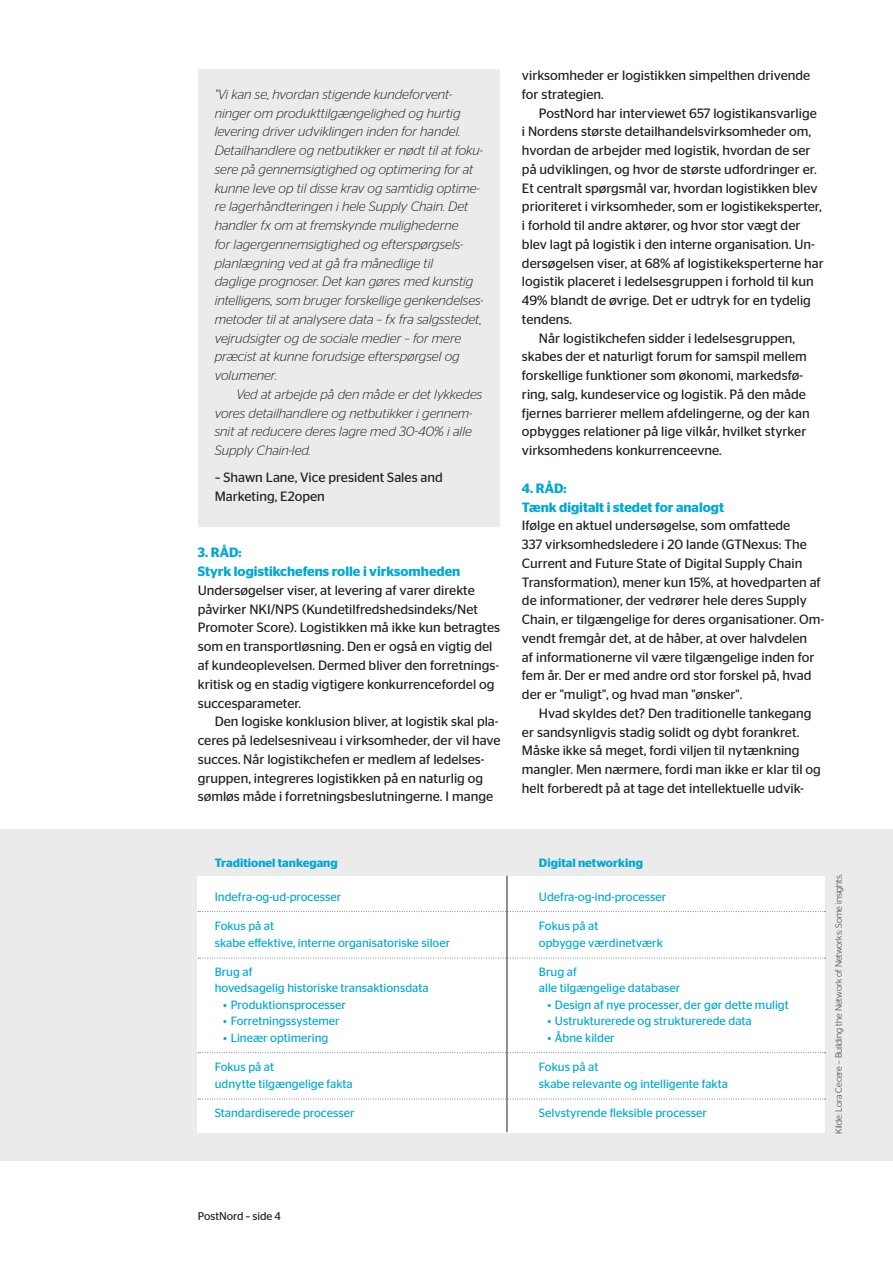
<style>
.page{position:relative;width:893px;height:1263px;background:#fff}
.page>*{position:absolute;margin:0;border:0;box-sizing:border-box;transform-origin:0 0}
.t1{font:13.5px/18.8px "Stag Sans";color:#231f20}
.t2{font:italic 300 13.5px/18.8px "Stag Sans";color:#231f20}
.t3{font:600 13.5px/18.8px "Stag Sans";color:#00a8d4}
.t4{font:12px/16.5px "Stag Sans";color:#00a8d4}
.t5{font:600 12px "Stag Sans";color:#00a8d4}
.t6{font:11.25px "Stag Sans";color:#231f20}
.t7{font:300 9px "Stag Sans";color:#231f20}
</style>
<div class="page">
<div style="left:0;top:829px;width:893px;height:332px;background:#ebebec"></div>
<div style="left:198px;top:876px;width:627px;height:256px;background:#fff"></div>
<div style="left:198px;top:69px;width:302px;height:457px;background:#ebebec"></div>
<svg style="left:198px;top:911px;width:628px;height:1px"></svg>
<svg style="left:198px;top:958px;width:628px;height:1px"></svg>
<svg style="left:198px;top:1052px;width:628px;height:1px"></svg>
<svg style="left:198px;top:1098px;width:628px;height:1px"></svg>
<hr style="left:507px;top:876px;width:1px;height:256px;background:#231f20">
<p class="t2" style="left:215px;top:85px;width:270px">"Vi kan se, hvordan stigende kundeforvent&shy;ninger om produkttilgængelighed og hurtig levering driver udviklingen inden for handel.<br>Detailhandlere og netbutikker er nødt til at foku&shy;sere på gennemsigtighed og optimering for at kunne leve op til disse krav og samtidig optime&shy;re lagerhåndteringen i hele Supply Chain. Det handler fx om at fremskynde mulighederne<br>for lagergennemsigtighed og efterspørgsels&shy;planlægning ved at gå fra månedlige til<br>daglige prognoser. Det kan gøres med kunstig intelligens, som bruger forskellige genkendelses&shy;metoder til at analysere data – fx fra salgsstedet, vejrudsigter og de sociale medier – for mere præcist at kunne forudsige efterspørgsel og volumener.</p>
<p class="t2" style="left:215px;top:385px;width:269px;text-indent:21px">Ved at arbejde på den måde er det lykkedes vores detailhandlere og netbutikker i gennem&shy;snit at reducere deres lagre med 30-40% i alle Supply Chain-led.</p>
<p class="t1" style="left:215px;top:468px;width:230px">– Shawn Lane, Vice president Sales and<br>Marketing, E2open</p>
<p class="t3" style="left:198px;top:543px;width:264px">3. RÅD:<br>Styrk logistikchefens rolle i virksomheden</p>
<p class="t1" style="left:198px;top:581px;width:304px">Undersøgelser viser, at levering af varer direkte påvirker NKI/NPS (Kundetilfredshedsindeks/Net Promoter Score). Logistikken må ikke kun betragtes som en transportløsning. Den er også en vigtig del af kundeoplevelsen. Dermed bliver den forretnings&shy;kritisk og en stadig vigtigere konkurrencefordel og succesparameter.</p>
<p class="t1" style="left:198px;top:712px;width:304px;text-indent:17px">Den logiske konklusion bliver, at logistik skal pla&shy;ceres på ledelsesniveau i virksomheder, der vil have succes. Når logistikchefen er medlem af ledelses&shy;gruppen, integreres logistikken på en naturlig og sømløs måde i forretningsbeslutningerne. I mange</p>
<p class="t5" style="left:215px;top:856px;width:125px">Traditionel tankegang</p>
<p class="t4" style="left:215px;top:888px;width:128px">Indefra-og-ud-processer</p>
<p class="t4" style="left:215px;top:917px;width:237px">Fokus på at<br>skabe effektive, interne organisatoriske siloer</p>
<p class="t4" style="left:215px;top:963px;width:215px">Brug af<br>hovedsagelig historiske transaktionsdata</p>
<p class="t4" style="left:223px;top:996px;width:124px">• Produktionsprocesser</p>
<p class="t4" style="left:223px;top:1013px;width:118px">• Forretningssystemer</p>
<p class="t4" style="left:223px;top:1029px;width:107px">• Lineær optimering</p>
<p class="t4" style="left:215px;top:1058px;width:140px">Fokus på at<br>udnytte tilgængelige fakta</p>
<p class="t4" style="left:215px;top:1104px;width:141px">Standardiserede processer</p>
<p class="t1" style="left:522px;top:66px;width:290px">virksomheder er logistikken simpelthen drivende for strategien.</p>
<p class="t1" style="left:539px;top:103px;width:279px">PostNord har interviewet 657 logistikansvarlige</p>
<p class="t1" style="left:522px;top:122px;width:291px">i Nordens største detailhandelsvirksomheder om,</p>
<p class="t1" style="left:522px;top:141px;width:290px">hvordan de arbejder med logistik, hvordan de ser</p>
<p class="t1" style="left:522px;top:160px;width:296px">på udviklingen, og hvor de største udfordringer er.</p>
<p class="t1" style="left:522px;top:178px;width:297px">Et centralt spørgsmål var, hvordan logistikken blev</p>
<p class="t1" style="left:522px;top:197px;width:301px">prioriteret i virksomheder, som er logistikeksperter,</p>
<p class="t1" style="left:522px;top:216px;width:280px">i forhold til andre aktører, og hvor stor vægt der</p>
<p class="t1" style="left:522px;top:235px;width:294px">blev lagt på logistik i den interne organisation. Un-</p>
<p class="t1" style="left:522px;top:253px;width:303px">dersøgelsen viser, at 68% af logistikeksperterne har</p>
<p class="t1" style="left:522px;top:272px;width:293px">logistik placeret i ledelsesgruppen i forhold til kun</p>
<p class="t1" style="left:522px;top:291px;width:291px">49% blandt de øvrige. Det er udtryk for en tydelig</p>
<p class="t1" style="left:522px;top:310px;width:52px">tendens.</p>
<p class="t1" style="left:539px;top:328px;width:258px">Når logistikchefen sidder i ledelsesgruppen,</p>
<p class="t1" style="left:522px;top:347px;width:286px">skabes der et naturligt forum for samspil mellem</p>
<p class="t1" style="left:522px;top:366px;width:283px">forskellige funktioner som økonomi, markedsfø-</p>
<p class="t1" style="left:522px;top:385px;width:285px">ring, salg, kundeservice og logistik. På den måde</p>
<p class="t1" style="left:522px;top:404px;width:289px">fjernes barrierer mellem afdelingerne, og der kan</p>
<p class="t1" style="left:522px;top:422px;width:286px">opbygges relationer på lige vilkår, hvilket styrker</p>
<p class="t1" style="left:522px;top:441px;width:201px">virksomhedens konkurrenceevne.</p>
<p class="t3" style="left:522px;top:479px;width:204px">4. RÅD:<br>Tænk digitalt i stedet for analogt</p>
<p class="t1" style="left:522px;top:516px;width:304px">Ifølge en aktuel undersøgelse, som omfattede<br>337 virksomhedsledere i 20 lande (GTNexus: The Current and Future State of Digital Supply Chain Transformation), mener kun 15%, at hovedparten af de informationer, der vedrører hele deres Supply Chain, er tilgængelige for deres organisationer. Om&shy;vendt fremgår det, at de håber, at over halvdelen<br>af informationerne vil være tilgængelige inden for fem år. Der er med andre ord stor forskel på, hvad der er "muligt", og hvad man "ønsker".</p>
<p class="t1" style="left:522px;top:704px;width:301px;text-indent:17px">Hvad skyldes det? Den traditionelle tankegang er sandsynligvis stadig solidt og dybt forankret.<br>Måske ikke så meget, fordi viljen til nytænkning mangler. Men nærmere, fordi man ikke er klar til og helt forberedt på at tage det intellektuelle udvik-</p>
<p class="t5" style="left:539px;top:856px;width:105px">Digital networking</p>
<p class="t4" style="left:539px;top:888px;width:129px">Udefra-og-ind-processer</p>
<p class="t4" style="left:539px;top:917px;width:125px">Fokus på at<br>opbygge værdinetværk</p>
<p class="t4" style="left:539px;top:963px;width:143px">Brug af<br>alle tilgængelige databaser</p>
<p class="t4" style="left:547px;top:996px;width:243px">• Design af nye processer, der gør dette muligt</p>
<p class="t4" style="left:547px;top:1013px;width:206px">• Ustrukturerede og strukturerede data</p>
<p class="t4" style="left:547px;top:1029px;width:69px">• Åbne kilder</p>
<p class="t4" style="left:539px;top:1058px;width:190px">Fokus på at<br>skabe relevante og intelligente fakta</p>
<p class="t4" style="left:539px;top:1104px;width:170px">Selvstyrende fleksible processer</p>
<p class="t7" style="left:834px;top:1134px;width:262px;rotate:-90deg">Kilde: Lora Cecere – Building the Network of Networks: Some insights.</p>
<p class="t6" style="left:198px;top:1210px;width:84px">PostNord – side 4</p>
</div>
